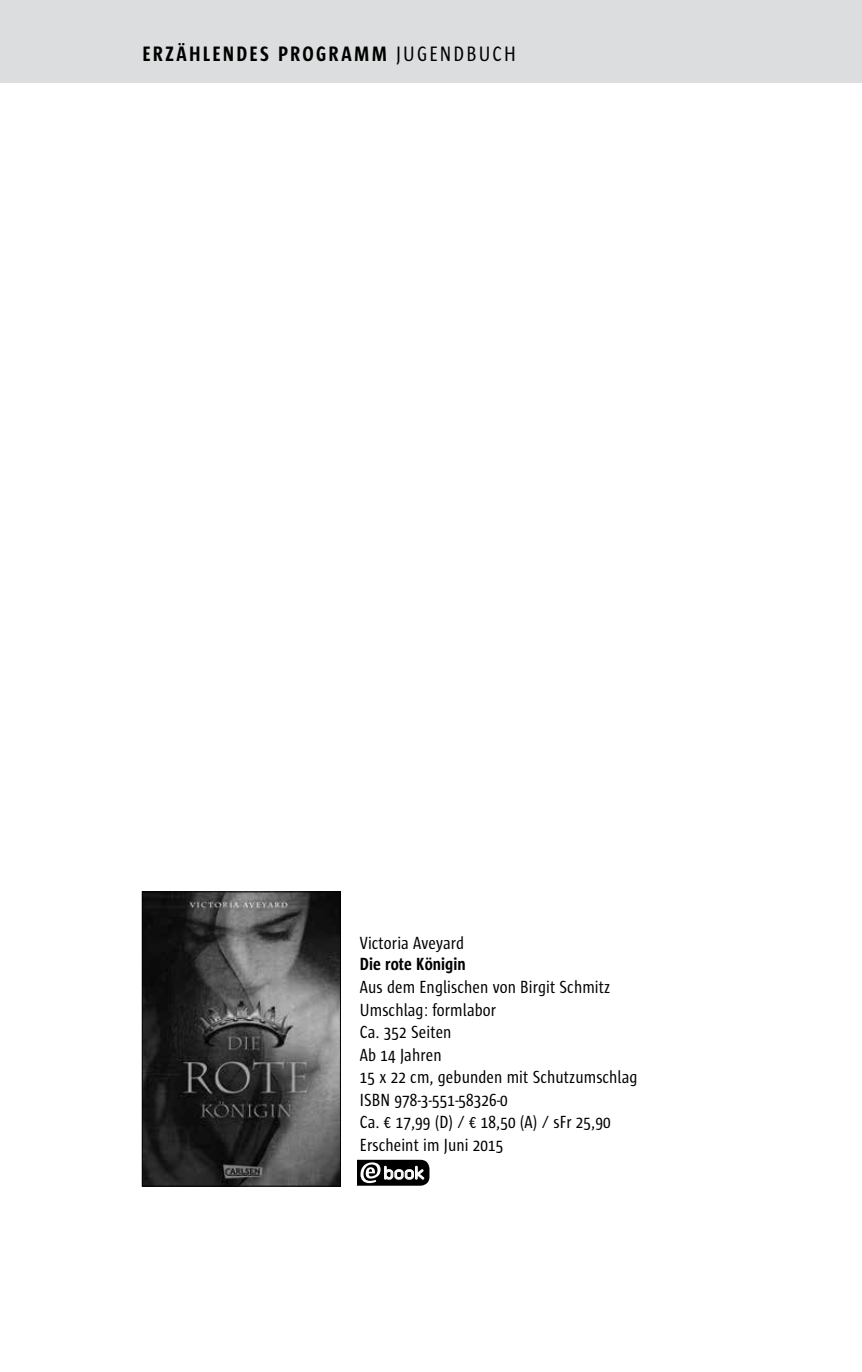
<style>
.page{position:relative;width:862px;height:1372px;background:#fff}
.page>*{position:absolute;margin:0;border:0;box-sizing:border-box;transform-origin:0 0}
.t1{font:700 21.38px "Sun Cd";letter-spacing:.12em;color:#000}
.t2{font:18px/22.5px "Sun Cd";letter-spacing:.005em;color:#000}
.t3{font:700 18px "Sun Cd";letter-spacing:.005em;color:#000}
.t4{font:17.55px "OCRA Std";color:#fff}
.s1{font-weight:400}
</style>
<div class="page">
<div style="left:0;top:0;width:861px;height:83px;background:#dcddde"></div>
<div style="left:333px;top:1159px;width:96px;height:26px;background:#000;border-radius:9px"></div>
<svg style="left:360px;top:1162px;width:63px;height:21px"></svg>
<div style="left:329px;top:1157px;width:27px;height:30px;background:#fff"></div>
<img style="left:144px;top:893px;width:194px;height:291px">
<div style="left:142px;top:891px;width:198px;height:295px;border:1px solid #000"></div>
<p class="t1" style="left:142px;top:43px;width:274px">ER ZÄHLENDES PROGR AMM <span class="s1">Jugendbuch</span></p>
<p class="t2" style="left:360px;top:931px;width:106px">Victoria Aveyard</p>
<p class="t3" style="left:360px;top:954px;width:107px">DIE ROTE KÖNIGIN</p>
<p class="t2" style="left:360px;top:975px;width:279px">Aus dem Englischen von Birgit Schmitz<br>Umschlag: formlabor<br>Ca. 352 Seiten<br>Ab 14 Jahren<br>15 x 22 cm, gebunden mit Schutzumschlag<br>ISBN 978-3-551-58326-0<br>Ca. € 17,99 (D) / € 18,50 (A) / sFr 25,90<br>Erscheint im Juni 2015</p>
<p class="t4" style="left:382px;top:1162px;width:45px">book</p>
</div>
